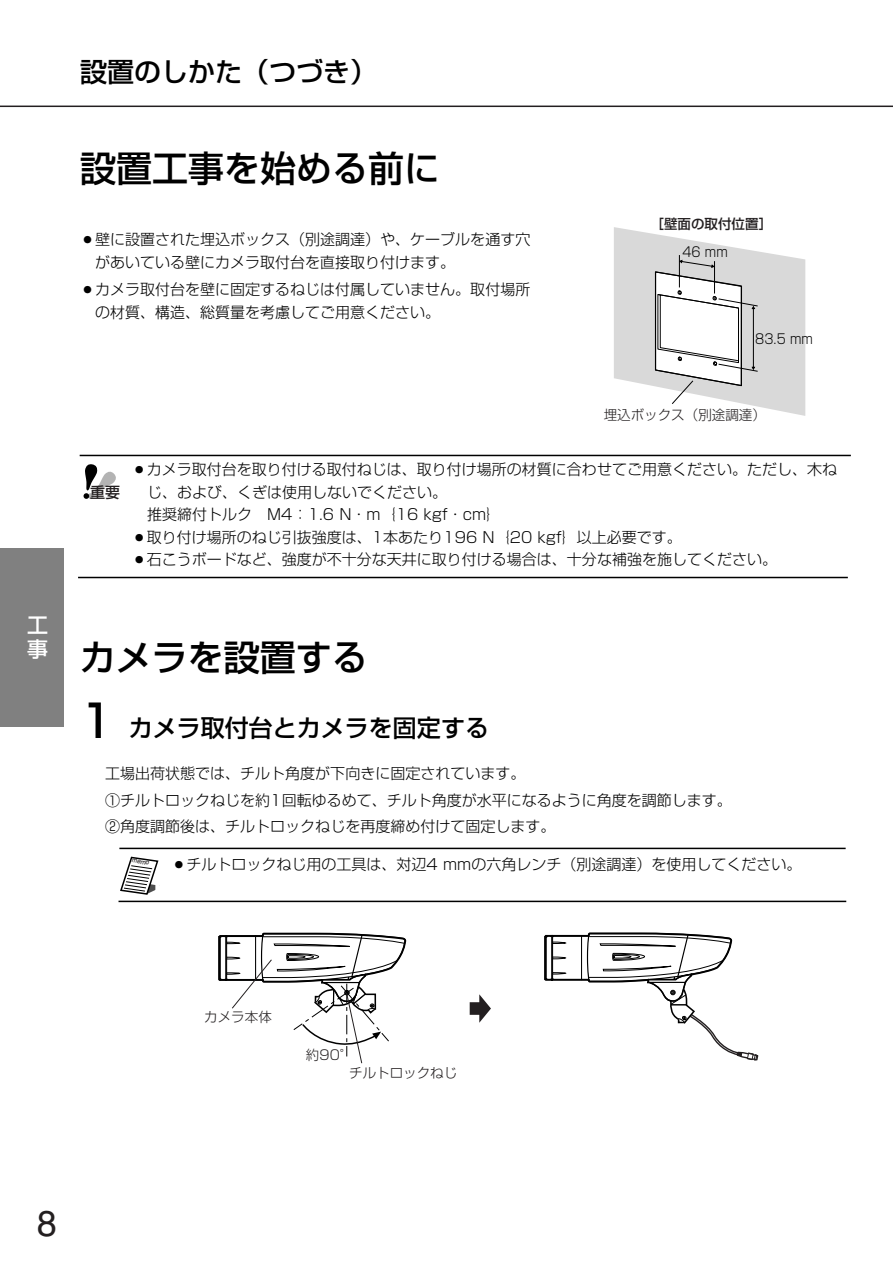
<style>
.page{position:relative;width:893px;height:1263px;background:#fff}
.page>*{position:absolute;margin:0;border:0;box-sizing:border-box;transform-origin:0 0}
.t1{font:500 36px "Shin Go";color:#000}
.t2{font:36px "Helvetica";color:#231f20}
.t3{font:500 27px "Shin Go";color:#000}
.t4{font:500 24px "Shin Go";color:#000}
.t5{font:500 21px/24px "Shin Go";color:#fff}
.t6{font:300 15px/23.5px "Shin Go";color:#000}
.t7{font:500 15px "Shin Go";color:#231f20}
.t8{font:300 13.5px "Shin Go";color:#231f20}
.t9{font:300 13.5px "Shin Go";color:#000;scale:.9 1}
.t10{font:500 13.5px "Shin Go";color:#231f20}
.t11{font:italic 500 6px "Shin Go";color:#231f20;scale:.91 1}
.s1{font-size:45px}
</style>
<div class="page">
<hr style="left:0;top:106px;width:892px;height:1px;background:#231f20">
<div style="left:0;top:548px;width:64px;height:178px;background:#808080"></div>
<svg style="left:614px;top:227px;width:191px;height:189px"></svg>
<svg style="left:544px;top:932px;width:215px;height:129px"></svg>
<svg style="left:469px;top:994px;width:22px;height:29px"></svg>
<svg style="left:218px;top:932px;width:189px;height:132px"></svg>
<svg style="left:120px;top:856px;width:39px;height:39px"></svg>
<hr style="left:119px;top:848px;width:726px;height:1px;background:#000">
<hr style="left:118px;top:901px;width:728px;height:1px;background:#000">
<svg style="left:83px;top:464px;width:33px;height:35px"></svg>
<hr style="left:80px;top:455px;width:770px;height:1px;background:#000">
<hr style="left:78px;top:577px;width:769px;height:1px;background:#000">
<h3 class="t5" style="left:27px;top:615px;width:22px">工事</h3>
<h2 class="t3" style="left:80px;top:62px;width:299px">設置のしかた（つづき）</h2>
<h1 class="t1" style="left:80px;top:155px;width:362px">設置工事を始める前に</h1>
<p class="t6" style="left:95px;top:229px;width:437px;text-indent:-15px">○壁に設置された埋込ボックス（別途調達）や、ケーブルを通す穴があいている壁にカメラ取付台を直接取り付けます。</p>
<p class="t6" style="left:95px;top:279px;width:437px;text-indent:-15px">○カメラ取付台を壁に固定するねじは付属していません。取付場所の材質、構造、総質量を考慮してご用意ください。</p>
<p class="t10" style="left:650px;top:219px;width:123px">［壁面の取付位置］</p>
<p class="t9" style="left:682px;top:247px;width:52px">46 mm</p>
<p class="t9" style="left:755px;top:334px;width:66px">83.5 mm</p>
<p class="t8" style="left:603px;top:410px;width:164px">埋込ボックス（別途調達）</p>
<p class="t7" style="left:90px;top:487px;width:32px">重要</p>
<p class="t6" style="left:147px;top:460px;width:691px;line-height:22.5px;text-indent:-15px">○カメラ取付台を取り付ける取付ねじは、取り付け場所の材質に合わせてご用意ください。ただし、木ねじ、および、くぎは使用しないでください。<br>推奨締付トルク　M4：1.6 N・m｛16 kgf・cm｝</p>
<p class="t6" style="left:132px;top:527px;width:551px">○取り付け場所のねじ引抜強度は、1本あたり196 N｛20 kgf｝以上必要です。</p>
<p class="t6" style="left:132px;top:550px;width:647px">○石こうボードなど、強度が不十分な天井に取り付ける場合は、十分な補強を施してください。</p>
<h1 class="t1" style="left:80px;top:644px;width:289px">カメラを設置する</h1>
<h3 class="t4" style="left:80px;top:719px;width:411px"><span class="s1">1</span> カメラ取付台とカメラを固定する</h3>
<p class="t6" style="left:105px;top:762px;width:628px;line-height:26.7px">工場出荷状態では、チルト角度が下向きに固定されています。<br>①チルトロックねじを約1回転ゆるめて、チルト角度が水平になるように角度を調節します。<br>②角度調節後は、チルトロックねじを再度締め付けて固定します。</p>
<p class="t11" style="left:132px;top:858px;width:21px;rotate:8deg">memo</p>
<p class="t6" style="left:171px;top:854px;width:631px">○チルトロックねじ用の工具は、対辺4 mmの六角レンチ（別途調達）を使用してください。</p>
<h1 class="t2" style="left:37px;top:1211px;width:22px">8</h1>
<p class="t8" style="left:204px;top:1012px;width:69px">カメラ本体</p>
<p class="t8" style="left:306px;top:1049px;width:49px">約90°</p>
<p class="t8" style="left:349px;top:1068px;width:110px">チルトロックねじ</p>
</div>
